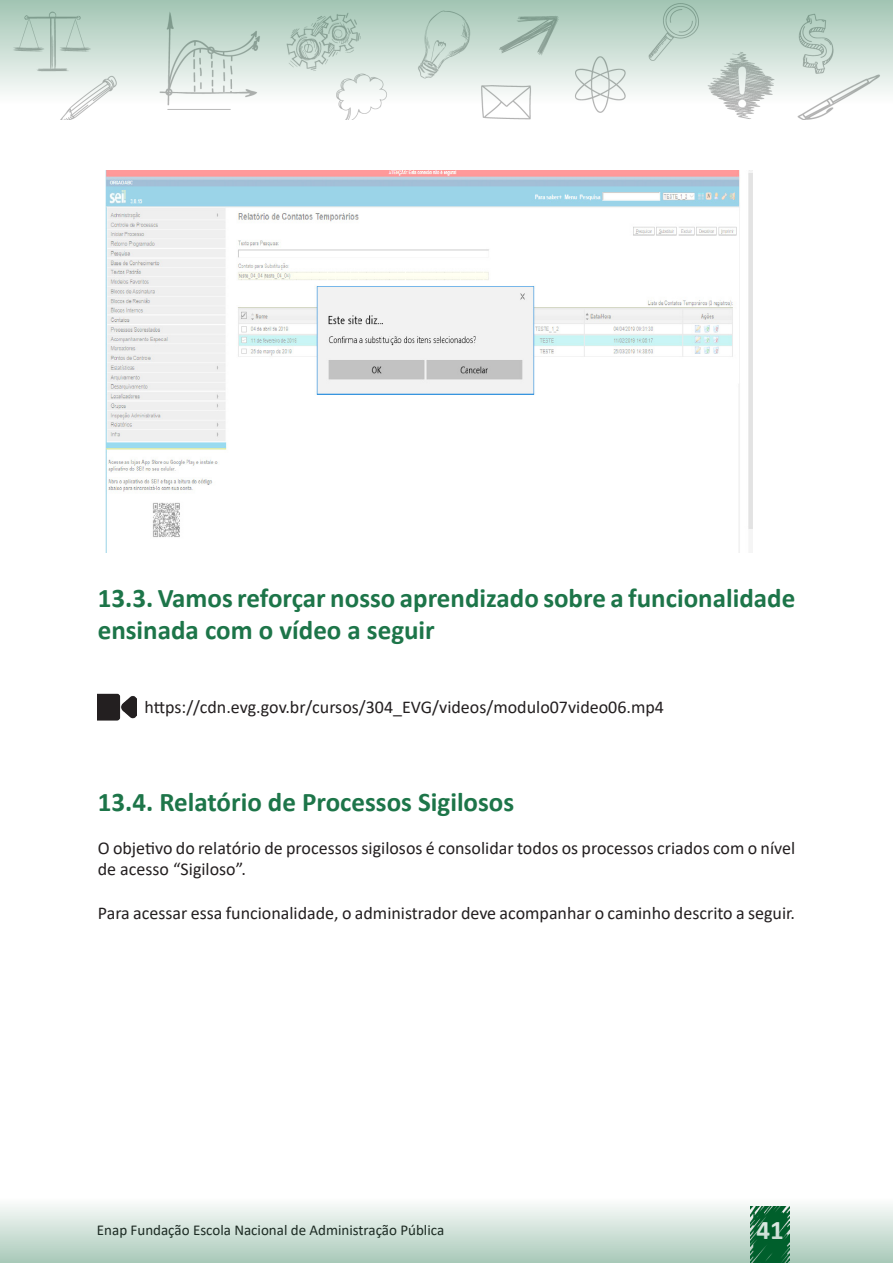
<style>
.page{position:relative;width:893px;height:1263px;background:#fff}
.page>*{position:absolute;margin:0;border:0;box-sizing:border-box;transform-origin:0 0}
.Sub-titulo{font:700 27px/32.4px "Calibri";color:#1d7549}
.t1{font:700 27px "Calibri";color:#fff}
.texto{font:18px/21.6px "Calibri";color:#231f20}
.t2{font:15px "Calibri";color:#231f20}
</style>
<div class="page">
<svg style="left:0;top:0;width:893px;height:120px"></svg>
<svg style="left:0;top:1205px;width:893px;height:58px;background:#c6dbd0"></svg>
<img style="left:105px;top:170px;width:648px;height:382px">
<img style="left:98px;top:693px;width:38px;height:28px">
<p class="Sub-titulo" style="left:98px;top:581px;width:699px">13.3. Vamos reforçar nosso aprendizado sobre a funcionalidade ensinada com o vídeo a seguir</p>
<p class="texto" style="left:144px;top:696px;width:521px">https://cdn.evg.gov.br/cursos/304_EVG/videos/modulo07video06.mp4</p>
<p class="Sub-titulo" style="left:98px;top:785px;width:418px">13.4. Relatório de Processos Sigilosos</p>
<p class="texto" style="left:98px;top:836px;width:699px">O objetivo do relatório de processos sigilosos é consolidar todos os processos criados com o nível de acesso “Sigiloso”.</p>
<p class="texto" style="left:98px;top:901px;width:699px">Para acessar essa funcionalidade, o administrador deve acompanhar o caminho descrito a seguir.</p>
<p class="t2" style="left:97px;top:1220px;width:349px">Enap Fundação Escola Nacional de Administração Pública</p>
<h1 class="t1" style="left:757px;top:1210px;width:29px">41</h1>
</div>
